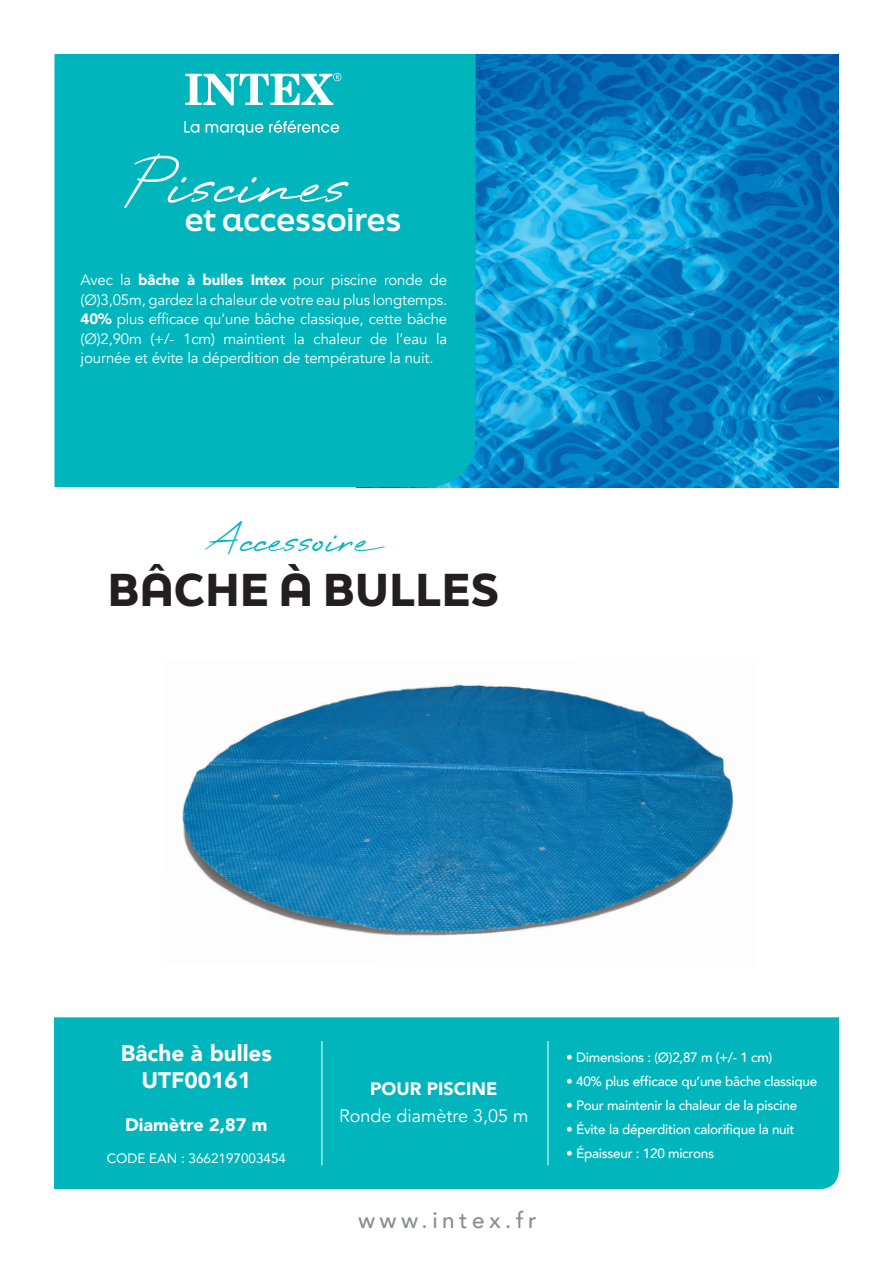
<style>
.page{position:relative;width:893px;height:1263px;background:#fff}
.page>*{position:absolute;margin:0;border:0;box-sizing:border-box;transform-origin:0 0}
.t1{font:65.25px "High Summit";letter-spacing:-.005em;color:#fff}
.t2{font:900 43.5px "Final Six";letter-spacing:.01em;color:#231f20}
.t3{font:39.3px "High Summit";letter-spacing:-.005em;color:#00b6bc}
.t4{font:700 30.45px "Final Six";letter-spacing:-.005em;color:#fff}
.t5{font:900 22.5px/27px "Avenir";color:#fff;text-align:center}
.t6{font:500 22.5px "Avenir";letter-spacing:.2em;color:#8a8c8f}
.t7{font:900 18px "Avenir";color:#fff}
.t8{font:18px "Avenir";color:#fff}
.t9{font:15px/19.5px "Avenir";letter-spacing:-.01em;color:#fff;text-align:justify}
.t10{font:500 13.5px "Avenir";letter-spacing:-.02em;color:#fff}
.t11{font:13.5px "Avenir";color:#fff}
.s1{font-weight:900}
</style>
<div class="page">
<img style="left:182px;top:684px;width:551px;height:252px">
<img style="left:476px;top:54px;width:362px;height:433px">
<div style="left:54px;top:54px;width:422px;height:433px;background:#00b6bc"></div>
<div style="left:54px;top:1017px;width:785px;height:172px;background:#00b6bc"></div>
<svg style="left:185px;top:73px;width:156px;height:32px"></svg>
<svg style="left:184px;top:121px;width:15px;height:12px"></svg>
<svg style="left:206px;top:124px;width:57px;height:11px"></svg>
<svg style="left:269px;top:120px;width:70px;height:13px"></svg>
<hr style="left:548px;top:1041px;width:1px;height:124px;background:#fff">
<hr style="left:322px;top:1041px;width:1px;height:124px;background:#fff">
<h1 class="t1" style="left:124px;top:141px;width:226px">Piscines</h1>
<h3 class="t4" style="left:185px;top:197px;width:218px">et accessoires</h3>
<p class="t9" style="left:81px;top:270px;width:368px">Avec la <span class="s1">bâche à bulles Intex</span> pour piscine ronde de (Ø)3,05m, gardez la chaleur de votre eau plus longtemps.<br><span class="s1">40%</span> plus efficace qu’une bâche classique, cette bâche (Ø)2,90m (+/- 1cm) maintient la chaleur de l’eau la journée et évite la déperdition de température la nuit.</p>
<h3 class="t3" style="left:206px;top:515px;width:166px">Accessoire</h3>
<h2 class="t2" style="left:108px;top:558px;width:393px">BÂCHE À BULLES</h2>
<h3 class="t5" style="left:121px;top:1039px;width:152px">Bâche à bulles<br>UTF00161</h3>
<p class="t7" style="left:125px;top:1109px;width:144px">Diamètre 2,87 m</p>
<p class="t11" style="left:107px;top:1148px;width:181px">CODE EAN : 3662197003454</p>
<p class="t7" style="left:370px;top:1073px;width:129px">POUR PISCINE</p>
<p class="t8" style="left:339px;top:1105px;width:191px">Ronde diamètre 3,05 m</p>
<h3 class="t6" style="left:358px;top:1201px;width:180px">www.intex.fr</h3>
<p class="t10" style="left:566px;top:1046px;width:208px">• Dimensions : (Ø)2,87 m (+/- 1 cm)</p>
<p class="t10" style="left:566px;top:1070px;width:253px">• 40% plus efficace qu’une bâche classique</p>
<p class="t10" style="left:566px;top:1094px;width:232px">• Pour maintenir la chaleur de la piscine</p>
<p class="t10" style="left:566px;top:1118px;width:230px">• Évite la déperdition calorifique la nuit</p>
<p class="t10" style="left:566px;top:1142px;width:149px">• Épaisseur : 120 microns</p>
</div>
